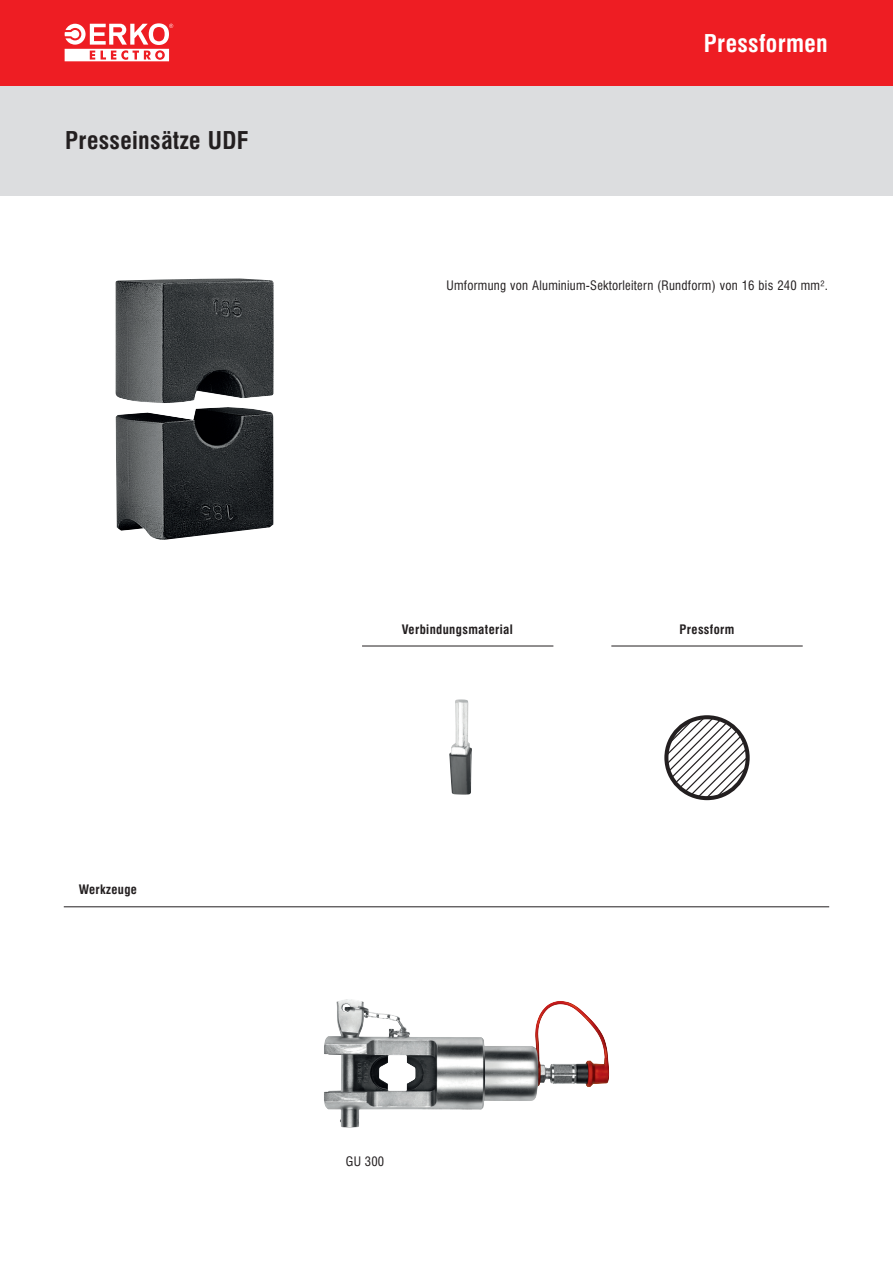
<style>
.page{position:relative;width:893px;height:1263px;background:#fff}
.page>*{position:absolute;margin:0;border:0;box-sizing:border-box;transform-origin:0 0}
._1_NAZWY_TYTULY{font:700 22.5px "Swis 721 Cn PL";letter-spacing:.015em;color:#231f20}
.t1{font:700 22.5px "Swis 721 Cn PL";letter-spacing:.015em;color:#fff}
._01_txt_praski{font:12px "Swis 721 Cn PL";letter-spacing:.02em;color:#231f20}
._1_NAZWY_TYTULY-2{font:700 12px "Swis 721 Cn PL";letter-spacing:.03em;color:#231f20}
._1_NAZWY_TYTULY-3{font:12px "Swis 721 Cn PL";color:#231f20}
</style>
<div class="page">
<div style="left:0;top:85px;width:893px;height:111px;background:#dcdddf"></div>
<div style="left:0;top:0;width:893px;height:85px;background:#ee1d23"></div>
<svg style="left:65px;top:23px;width:108px;height:38px"></svg>
<hr style="left:64px;top:906px;width:765px;height:1px;background:#231f20">
<img style="left:324px;top:1001px;width:285px;height:127px">
<hr style="left:362px;top:646px;width:191px;height:1px;background:#231f20">
<hr style="left:611px;top:646px;width:192px;height:1px;background:#231f20">
<img style="left:115px;top:279px;width:159px;height:261px">
<svg style="left:664px;top:716px;width:85px;height:83px"></svg>
<img style="left:449px;top:699px;width:23px;height:96px">
<p class="_1_NAZWY_TYTULY" style="left:65px;top:126px;width:185px">Presseinsätze UDF</p>
<h1 class="t1" style="left:704px;top:29px;width:125px">Pressformen</h1>
<p class="_01_txt_praski" style="left:446px;top:278px;width:383px">Umformung von Aluminium-Sektorleitern (Rundform) von 16 bis 240 mm².</p>
<p class="_1_NAZWY_TYTULY-2" style="left:79px;top:882px;width:60px">Werkzeuge</p>
<p class="_1_NAZWY_TYTULY-2" style="left:402px;top:622px;width:112px">Verbindungsmaterial</p>
<p class="_1_NAZWY_TYTULY-2" style="left:680px;top:622px;width:56px">Pressform</p>
<p class="_1_NAZWY_TYTULY-3" style="left:346px;top:1153px;width:40px">GU 300</p>
</div>
